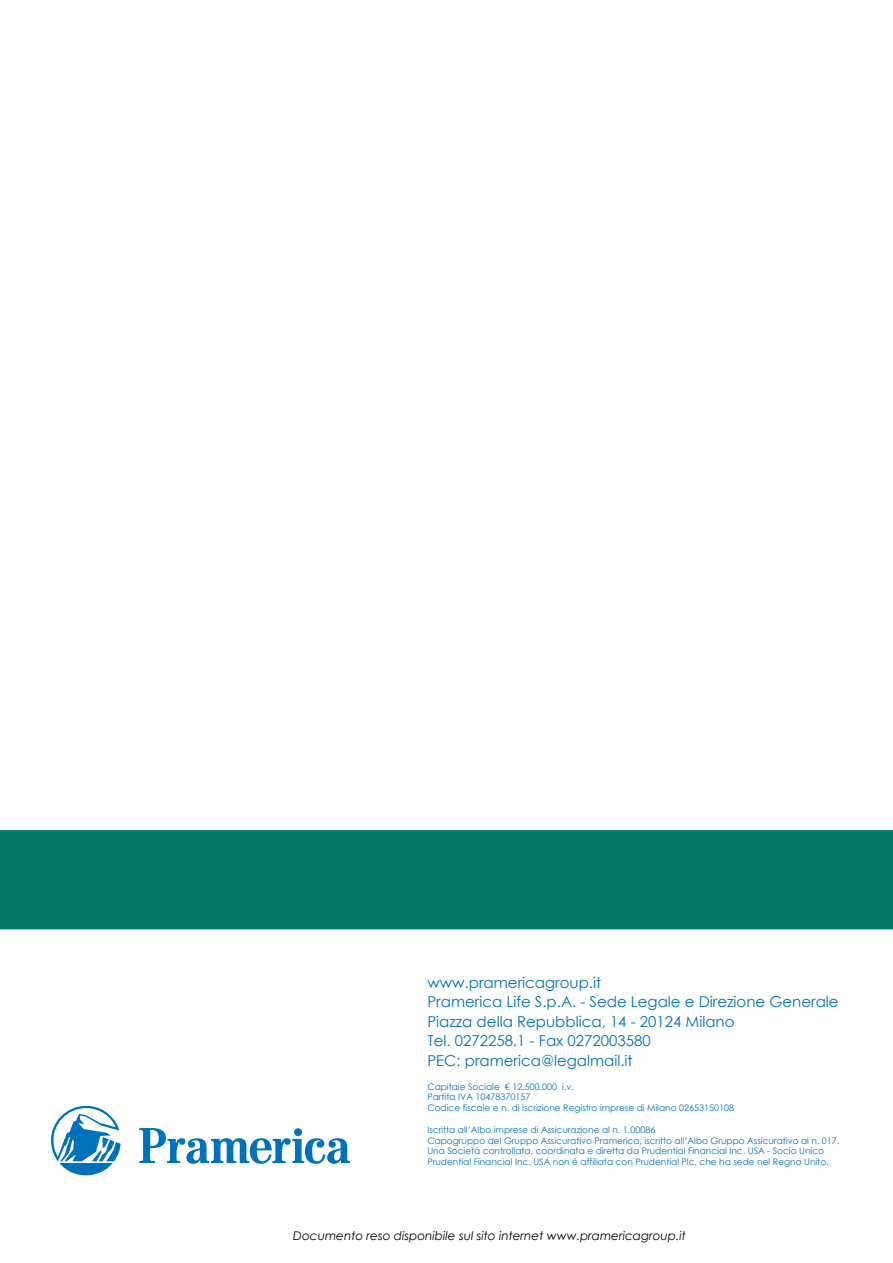
<style>
.page{position:relative;width:893px;height:1263px;background:#fff}
.page>*{position:absolute;margin:0;border:0;box-sizing:border-box;transform-origin:0 0}
.t1{font:15px/19.5px "Century Gothic";color:#006fb9}
.t2{font:italic 12px "Century Gothic";color:#000}
.t3{font:9px/10.8px "Century Gothic";color:#006fb9}
</style>
<div class="page">
<div style="left:0;top:830px;width:893px;height:99px;background:#007967"></div>
<svg style="left:139px;top:1128px;width:211px;height:36px"></svg>
<svg style="left:51px;top:1106px;width:70px;height:69px"></svg>
<h1 class="t1" style="left:427px;top:972px;width:413px">www.pramericagroup.it<br>Pramerica Life S.p.A. - Sede Legale e Direzione Generale Piazza della Repubblica, 14 - 20124 Milano<br>Tel. 0272258.1 - Fax 0272003580<br>PEC: pramerica@legalmail.it</h1>
<p class="t3" style="left:427px;top:1081px;width:308px">Capitale Sociale € 12.500.000 i.v.<br>Partita IVA 10478370157<br>Codice fiscale e n. di iscrizione Registro imprese di Milano 02653150108</p>
<p class="t3" style="left:427px;top:1124px;width:414px">Iscritta all’Albo imprese di Assicurazione al n. 1.00086<br>Capogruppo del Gruppo Assicurativo Pramerica, iscritto all’Albo Gruppo Assicurativo al n. 017.<br>Una Società controllata, coordinata e diretta da Prudential Financial Inc. USA - Socio Unico Prudential Financial Inc. USA non è affiliata con Prudential Plc. che ha sede nel Regno Unito.</p>
<h2 class="t2" style="left:293px;top:1227px;width:394px">Documento reso disponibile sul sito internet www.pramericagroup.it</h2>
</div>
